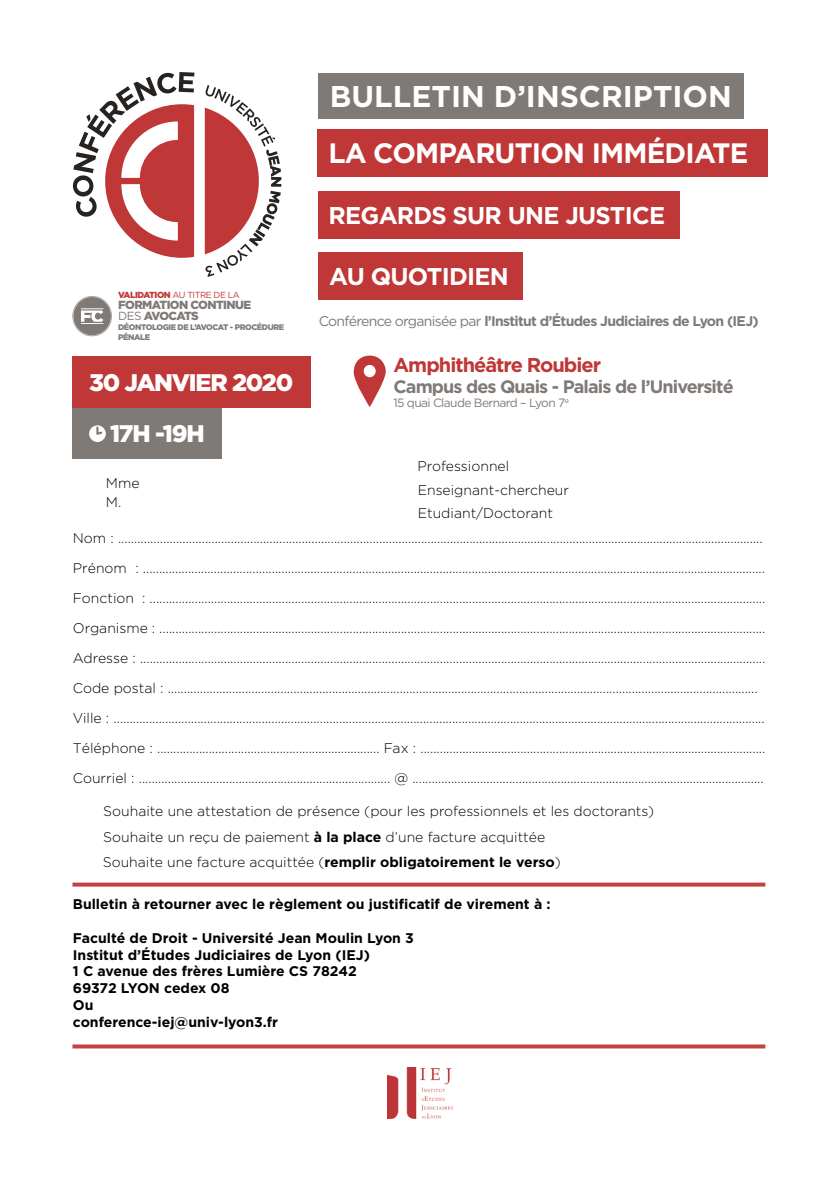
<style>
.page{position:relative;width:840px;height:1191px;background:#fff}
.page>*{position:absolute;margin:0;border:0;box-sizing:border-box;transform-origin:0 0}
.t1{font:700 30px "Gotham";color:#fff}
.t2{font:700 28px "Gotham";letter-spacing:-.03em;color:#fff}
.t3{font:700 24.2px "Gotham";letter-spacing:-.03em;color:#fff}
.t4{font:900 24px "Gotham";letter-spacing:-.05em;color:#fff}
.t5{font:700 20px "Gotham";letter-spacing:-.05em;color:#c03737}
.t6{font:700 18px "Gotham";letter-spacing:-.05em;color:#807a77}
.t7{font:300 14px/30px "Gotham";color:#000}
.t8{font:700 14px/16.8px "Gotham";color:#000}
.t9{font:700 14px "Gotham";letter-spacing:-.05em;color:#807a77}
.t10{font:12px "Gotham";letter-spacing:-.05em;color:#807a77}
.t11{font:900 11.8px/10.2px "Gotham";letter-spacing:-.05em;color:#807a77}
.t12{font:8.8px "Gotham";letter-spacing:-.05em;color:#c03737}
.t13{font:900 8px/10.2px "Gotham";letter-spacing:-.05em;color:#807a77}
.s1{font-weight:900}
.s2{font-weight:400}
.s3{font-weight:700}
</style>
<div class="page">
<div style="left:318px;top:73px;width:425px;height:45px;background:#807a77"></div>
<svg style="left:72px;top:882px;width:693px;height:4px;background:#ca5e5b"></svg>
<svg style="left:72px;top:1044px;width:693px;height:4px;background:#c85856"></svg>
<div style="left:72px;top:407px;width:150px;height:52px;background:#807a77"></div>
<svg style="left:89px;top:425px;width:17px;height:17px"></svg>
<svg style="left:353px;top:355px;width:32px;height:51px"></svg>
<div style="left:72px;top:356px;width:238px;height:52px;background:#c03737"></div>
<svg style="left:73px;top:72px;width:121px;height:186px"></svg>
<svg style="left:205px;top:85px;width:76px;height:192px"></svg>
<div style="left:317px;top:129px;width:450px;height:48px;background:#c03737"></div>
<img style="left:387px;top:1068px;width:65px;height:51px">
<svg style="left:72px;top:296px;width:40px;height:40px"></svg>
<div style="left:318px;top:191px;width:361px;height:48px;background:#c03737"></div>
<div style="left:318px;top:253px;width:205px;height:47px;background:#c03737"></div>
<h1 class="t1" style="left:330px;top:79px;width:403px">BULLETIN D’INSCRIPTION</h1>
<h2 class="t2" style="left:328px;top:137px;width:421px">LA COMPARUTION IMMÉDIATE</h2>
<h3 class="t3" style="left:328px;top:201px;width:338px">REGARDS SUR UNE JUSTICE</h3>
<p class="t12" style="left:118px;top:290px;width:123px"><span class="s1">VALIDATION</span> AU TITRE DE LA</p>
<p class="t11" style="left:118px;top:300px;width:135px">FORMATION CONTINUE<br><span class="s2">DES</span> AVOCATS</p>
<p class="t13" style="left:118px;top:322px;width:167px">DÉONTOLOGIE DE L’AVOCAT - PROCÉDURE<br>PÉNALE</p>
<h3 class="t4" style="left:89px;top:369px;width:205px">30 JANVIER 2020</h3>
<h3 class="t4" style="left:110px;top:419px;width:96px">17H -19H</h3>
<h3 class="t3" style="left:329px;top:263px;width:181px">AU QUOTIDIEN</h3>
<p class="t9" style="left:318px;top:313px;width:441px"><span class="s2">Conférence organisée par</span> l’Institut d’Études Judiciaires de Lyon (IEJ)</p>
<h3 class="t5" style="left:393px;top:353px;width:209px">Amphithéâtre Roubier</h3>
<p class="t6" style="left:393px;top:376px;width:341px">Campus des Quais - Palais de l’Université</p>
<p class="t10" style="left:393px;top:396px;width:177px">15 quai Claude Bernard – Lyon 7<sup>e</sup></p>
<p class="t7" style="left:417px;top:451px;width:93px">Professionnel</p>
<p class="t7" style="left:417px;top:475px;width:153px">Enseignant-chercheur</p>
<p class="t7" style="left:417px;top:498px;width:137px">Etudiant/Doctorant</p>
<p class="t7" style="left:73px;top:522px;width:691px">Nom : ........................................................................................................................................................................................................</p>
<p class="t7" style="left:73px;top:552px;width:693px">Prénom : .................................................................................................................................................................................................<br>Fonction : ...............................................................................................................................................................................................<br>Organisme : ............................................................................................................................................................................................<br>Adresse : ..................................................................................................................................................................................................<br>Code postal : .......................................................................................................................................................................................<br>Ville : ..........................................................................................................................................................................................................<br>Téléphone : ..................................................................... Fax : ...........................................................................................................<br>Courriel : .............................................................................. @ .............................................................................................................</p>
<p class="t7" style="left:103px;top:796px;width:552px">Souhaite une attestation de présence (pour les professionnels et les doctorants)</p>
<p class="t7" style="left:106px;top:474px;width:35px;line-height:18.4px">Mme<br>M.</p>
<p class="t7" style="left:103px;top:822px;width:443px">Souhaite un reçu de paiement <span class="s3">à la place</span> d’une facture acquittée</p>
<p class="t7" style="left:103px;top:847px;width:459px">Souhaite une facture acquittée (<span class="s3">remplir obligatoirement le verso</span>)</p>
<p class="t8" style="left:73px;top:895px;width:479px">Bulletin à retourner avec le règlement ou justificatif de virement à :</p>
<p class="t8" style="left:73px;top:929px;width:342px">Faculté de Droit - Université Jean Moulin Lyon 3<br>Institut d’Études Judiciaires de Lyon (IEJ)<br>1 C avenue des frères Lumière CS 78242<br>69372 LYON cedex 08<br>Ou<br>conference-iej@univ-lyon3.fr</p>
</div>
